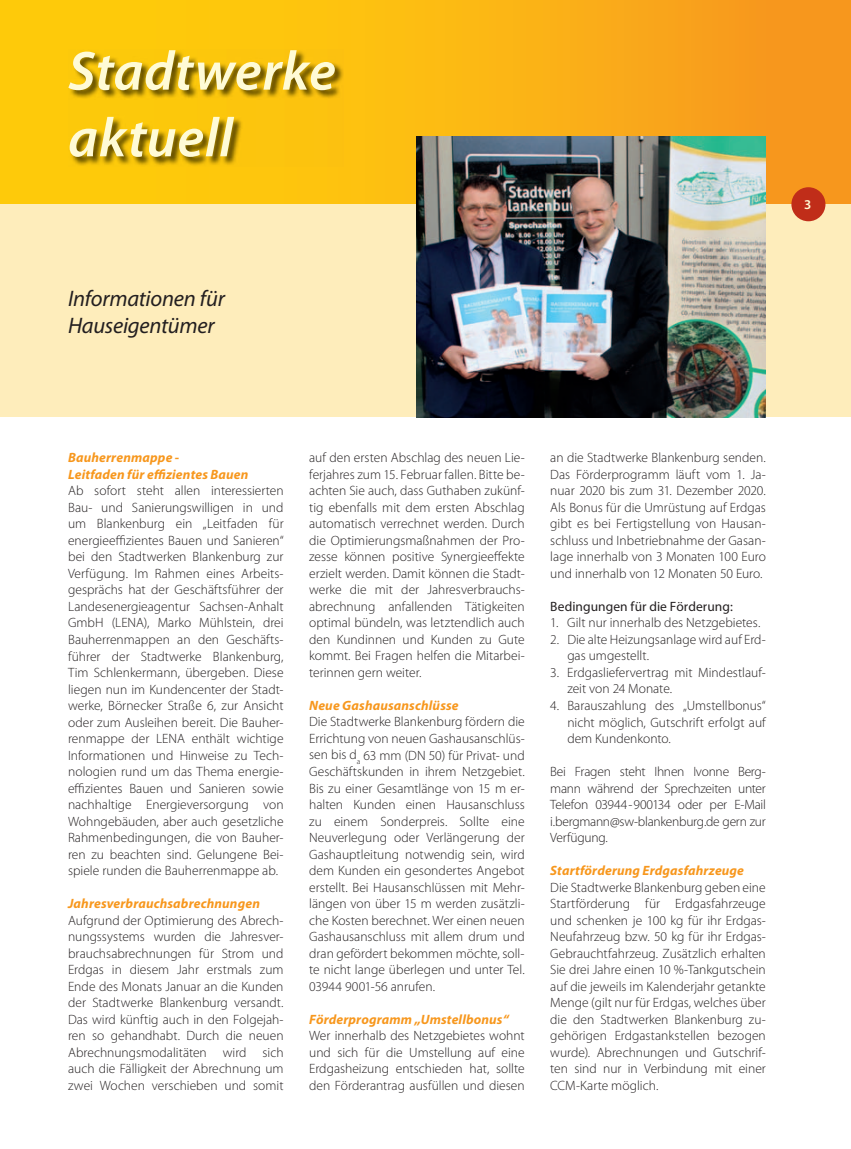
<style>
.page{position:relative;width:851px;height:1149px;background:#fff}
.page>*{position:absolute;margin:0;border:0;box-sizing:border-box;transform-origin:0 0}
.t1{font:italic 600 55.5px/66.6px "Myriad Pro";letter-spacing:.01em;color:#fffbd6}
.t2{font:italic 22.5px/27px "Myriad Pro";letter-spacing:-.01em;color:#231f20}
.t3{font:300 13.5px/16.5px "Myriad Pro";color:#231f20;text-align:justify}
.t4{font:italic 700 13.5px/16.5px "Myriad Pro";letter-spacing:.01em;color:#f7971d}
.t5{font:13.5px "Myriad Pro";letter-spacing:.005em;color:#231f20}
.t6{font:600 13.5px "Myriad Pro";color:#fffbd6}
</style>
<div class="page">
<svg style="left:0;top:0;width:850px;height:204px;background:#fbb413"></svg>
<div style="left:0;top:204px;width:850px;height:213px;background:#feedbb"></div>
<div style="left:791px;top:187px;width:34px;height:34px;background:#c02d19;border-radius:50%"></div>
<img style="left:417px;top:136px;width:348px;height:281px">
<img style="left:68px;top:50px;width:275px;height:116px">
<h1 class="t1" style="left:68px;top:36px;width:269px">Stadtwerke aktuell</h1>
<h2 class="t2" style="left:68px;top:284px;width:158px">Informationen für<br>Hauseigentümer</h2>
<p class="t6" style="left:804px;top:196px;width:9px">3</p>
<p class="t4" style="left:68px;top:449px;width:182px">Bauherrenmappe -<br>Leitfaden für effizientes Bauen</p>
<p class="t3" style="left:68px;top:482px;width:217px">Ab sofort steht allen interessierten Bau- und Sanierungswilligen in und um Blankenburg ein „Leitfaden für energieeffizientes Bauen und Sanieren“ bei den Stadtwerken Blankenburg zur Verfügung. Im Rahmen eines Arbeits&shy;gesprächs hat der Geschäftsführer der Landesenergieagentur Sachsen-Anhalt GmbH (LENA), Marko Mühlstein, drei Bauherrenmappen an den Geschäfts&shy;führer der Stadtwerke Blankenburg, Tim Schlenkermann, übergeben. Diese liegen nun im Kundencenter der Stadt&shy;werke, Börnecker Straße 6, zur Ansicht oder zum Ausleihen bereit. Die Bauher&shy;renmappe der LENA enthält wichtige Informationen und Hinweise zu Tech&shy;nologien rund um das Thema energie&shy;effizientes Bauen und Sanieren sowie nachhaltige Energieversorgung von Wohngebäuden, aber auch gesetzliche Rahmenbedingungen, die von Bauher&shy;ren zu beachten sind. Gelungene Bei&shy;spiele runden die Bauherrenmappe ab.</p>
<p class="t4" style="left:68px;top:894px;width:193px">Jahresverbrauchsabrechnungen</p>
<p class="t3" style="left:68px;top:911px;width:217px">Aufgrund der Optimierung des Abrech&shy;nungssystems wurden die Jahresver&shy;brauchsabrechnungen für Strom und Erdgas in diesem Jahr erstmals zum Ende des Monats Januar an die Kunden der Stadtwerke Blankenburg versandt.<br>Das wird künftig auch in den Folgejah&shy;ren so gehandhabt. Durch die neuen Abrechnungsmodalitäten wird sich auch die Fälligkeit der Abrechnung um zwei Wochen verschieben und somit</p>
<p class="t3" style="left:309px;top:449px;width:217px">auf den ersten Abschlag des neuen Lie&shy;ferjahres zum 15. Februar fallen. Bitte be&shy;achten Sie auch, dass Guthaben zukünf&shy;tig ebenfalls mit dem ersten Abschlag automatisch verrechnet werden. Durch die Optimierungsmaßnahmen der Pro&shy;zesse können positive Synergieeffekte erzielt werden. Damit können die Stadt&shy;werke die mit der Jahresverbrauchs&shy;abrechnung anfallenden Tätigkeiten optimal bündeln, was letztendlich auch den Kundinnen und Kunden zu Gute kommt. Bei Fragen helfen die Mitarbei&shy;terinnen gern weiter.</p>
<p class="t4" style="left:309px;top:696px;width:151px">Neue Gashausanschlüsse</p>
<p class="t3" style="left:309px;top:713px;width:217px">Die Stadtwerke Blankenburg fördern die Errichtung von neuen Gashausanschlüs&shy;sen bis d<sub>a</sub> 63 mm (DN 50) für Privat- und Geschäftskunden in ihrem Netzgebiet.<br>Bis zu einer Gesamtlänge von 15 m er&shy;halten Kunden einen Hausanschluss zu einem Sonderpreis. Sollte eine Neuverlegung oder Verlängerung der Gashauptleitung notwendig sein, wird dem Kunden ein gesondertes Angebot erstellt. Bei Hausanschlüssen mit Mehr&shy;längen von über 15 m werden zusätzli&shy;che Kosten berechnet. Wer einen neuen Gashausanschluss mit allem drum und dran gefördert bekommen möchte, soll&shy;te nicht lange überlegen und unter Tel.<br>03944 9001-56 anrufen.</p>
<p class="t4" style="left:309px;top:1010px;width:201px">Förderprogramm „Umstellbonus“</p>
<p class="t3" style="left:309px;top:1027px;width:217px">Wer innerhalb des Netzgebietes wohnt und sich für die Umstellung auf eine Erdgasheizung entschieden hat, sollte den Förderantrag ausfüllen und diesen</p>
<p class="t3" style="left:550px;top:449px;width:217px">an die Stadtwerke Blankenburg senden.<br>Das Förderprogramm läuft vom 1. Ja&shy;nuar 2020 bis zum 31. Dezember 2020.<br>Als Bonus für die Umrüstung auf Erdgas gibt es bei Fertigstellung von Hausan&shy;schluss und Inbetriebnahme der Gasan&shy;lage innerhalb von 3 Monaten 100 Euro und innerhalb von 12 Monaten 50 Euro.</p>
<p class="t5" style="left:550px;top:598px;width:184px">Bedingungen für die Förderung:</p>
<p class="t3" style="left:550px;top:614px;width:211px">1. Gilt nur innerhalb des Netzgebietes.</p>
<p class="t3" style="left:567px;top:631px;width:200px;text-indent:-17px">2. Die alte Heizungsanlage wird auf Erd&shy;gas umgestellt.</p>
<p class="t3" style="left:567px;top:664px;width:200px;text-indent:-17px">3. Erdgasliefervertrag mit Mindestlauf&shy;zeit von 24 Monate.</p>
<p class="t3" style="left:567px;top:697px;width:200px;text-indent:-17px">4. Barauszahlung des „Umstellbonus“ nicht möglich, Gutschrift erfolgt auf dem Kundenkonto.</p>
<p class="t3" style="left:550px;top:763px;width:217px">Bei Fragen steht Ihnen Ivonne Berg&shy;mann während der Sprechzeiten unter Telefon 03944-900134 oder per E-Mail i.bergmann@sw-blankenburg.de gern zur Verfügung.</p>
<p class="t4" style="left:550px;top:861px;width:195px">Startförderung Erdgasfahrzeuge</p>
<p class="t3" style="left:550px;top:878px;width:217px">Die Stadtwerke Blankenburg geben eine Startförderung für Erdgasfahrzeuge und schenken je 100 kg für ihr Erdgas-Neufahrzeug bzw. 50 kg für ihr Erdgas-Gebrauchtfahrzeug. Zusätzlich erhalten Sie drei Jahre einen 10 %-Tankgutschein auf die jeweils im Kalenderjahr getankte Menge (gilt nur für Erdgas, welches über die den Stadtwerken Blankenburg zu&shy;gehörigen Erdgastankstellen bezogen wurde). Abrechnungen und Gutschrif&shy;ten sind nur in Verbindung mit einer CCM-Karte möglich.</p>
</div>
